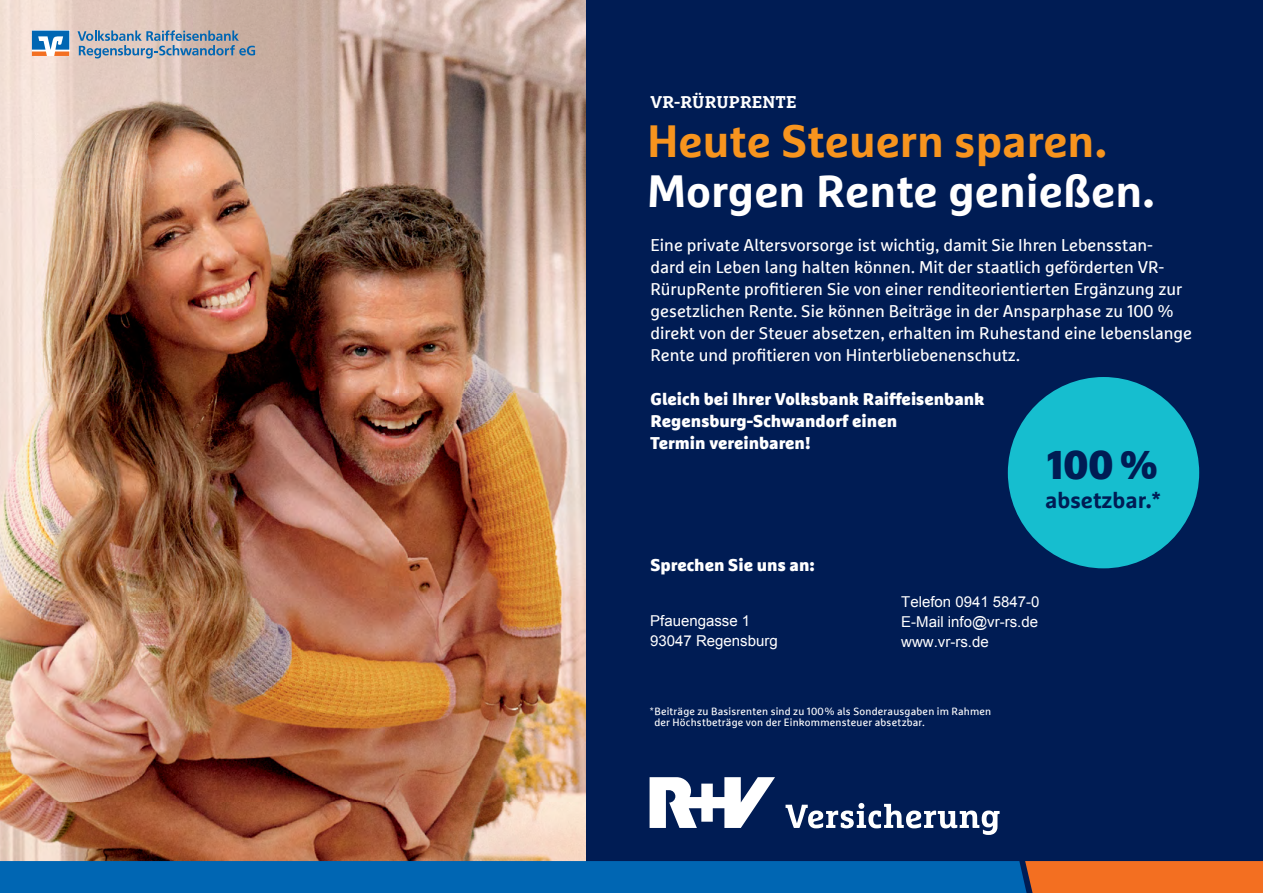
<style>
.page{position:relative;width:1263px;height:893px;background:#fff}
.page>*{position:absolute;margin:0;border:0;box-sizing:border-box;transform-origin:0 0}
.t1{font:700 45px "Marselisfor Ru V";color:#fff}
.t2{font:700 45px "Marselisfor Ru V";color:#f7941e}
.t3{font:900 39.9px "Marselisfor Ru V";color:#001c54}
.t4{font:700 22.5px "Marselisfor Ru V";color:#001c54}
.t5{font:16.95px/22px "Marselisfor Ru V";color:#fff}
.t6{font:900 16.95px/22px "Marselisfor Ru V";color:#fff}
.t7{font:700 16.95px "Marselisfor Ru V Slab";letter-spacing:.01em;color:#fff}
.t8{font:15px/20px "Arial";color:#fff}
.t9{font:10.5px/11.6px "Marselisfor Ru V";letter-spacing:.02em;color:#fff}
</style>
<div class="page">
<img style="left:0;top:0;width:587px;height:861px">
<div style="left:587px;top:0;width:676px;height:893px;background:#001c54"></div>
<div style="left:1008px;top:377px;width:191px;height:191px;background:#16becf;border-radius:50%"></div>
<svg style="left:32px;top:31px;width:37px;height:25px"></svg>
<svg style="left:78px;top:30px;width:177px;height:28px;background:#9ca6b3"></svg>
<svg style="left:650px;top:777px;width:125px;height:51px"></svg>
<svg style="left:785px;top:803px;width:214px;height:32px"></svg>
<svg style="left:0;top:861px;width:1263px;height:32px;background:#2d6797"></svg>
<p class="t7" style="left:650px;top:91px;width:148px">VR-RÜRUPRENTE</p>
<h1 class="t2" style="left:647px;top:113px;width:461px">Heute Steuern sparen.</h1>
<h1 class="t1" style="left:647px;top:163px;width:509px">Morgen Rente genießen.</h1>
<p class="t5" style="left:650px;top:233px;width:543px">Eine private Altersvorsorge ist wichtig, damit Sie Ihren Lebensstan-<br>dard ein Leben lang halten können. Mit der staatlich geförderten VR-RürupRente profitieren Sie von einer renditeorien tierten Ergänzung zur gesetzlichen Rente. Sie können Beiträge in der Ansparphase zu 100 % direkt von der Steuer absetzen, erhalten im Ruhestand eine lebenslange Rente und profitieren von Hinterbliebenenschutz.</p>
<p class="t6" style="left:650px;top:388px;width:336px">Gleich bei Ihrer Volksbank Raiffeisenbank<br>Regensburg-Schwandorf einen<br>Termin vereinbaren!</p>
<h2 class="t3" style="left:1047px;top:439px;width:112px">100 %</h2>
<h3 class="t4" style="left:1045px;top:486px;width:117px">absetzbar.*</h3>
<p class="t6" style="left:650px;top:553px;width:166px">Sprechen Sie uns an:</p>
<p class="t8" style="left:650px;top:611px;width:129px">Pfauengasse 1<br>93047 Regensburg</p>
<p class="t8" style="left:901px;top:592px;width:140px;text-align:justify">Telefon 0941 5847-0<br>E-Mail info@vr-rs.de www.vr-rs.de</p>
<p class="t9" style="left:654px;top:705px;width:338px;text-indent:-5px">* Beiträge zu Basisrenten sind zu 100 % als Sonderausgaben im Rahmen der Höchstbeträge von der Einkommensteuer absetzbar.</p>
</div>
